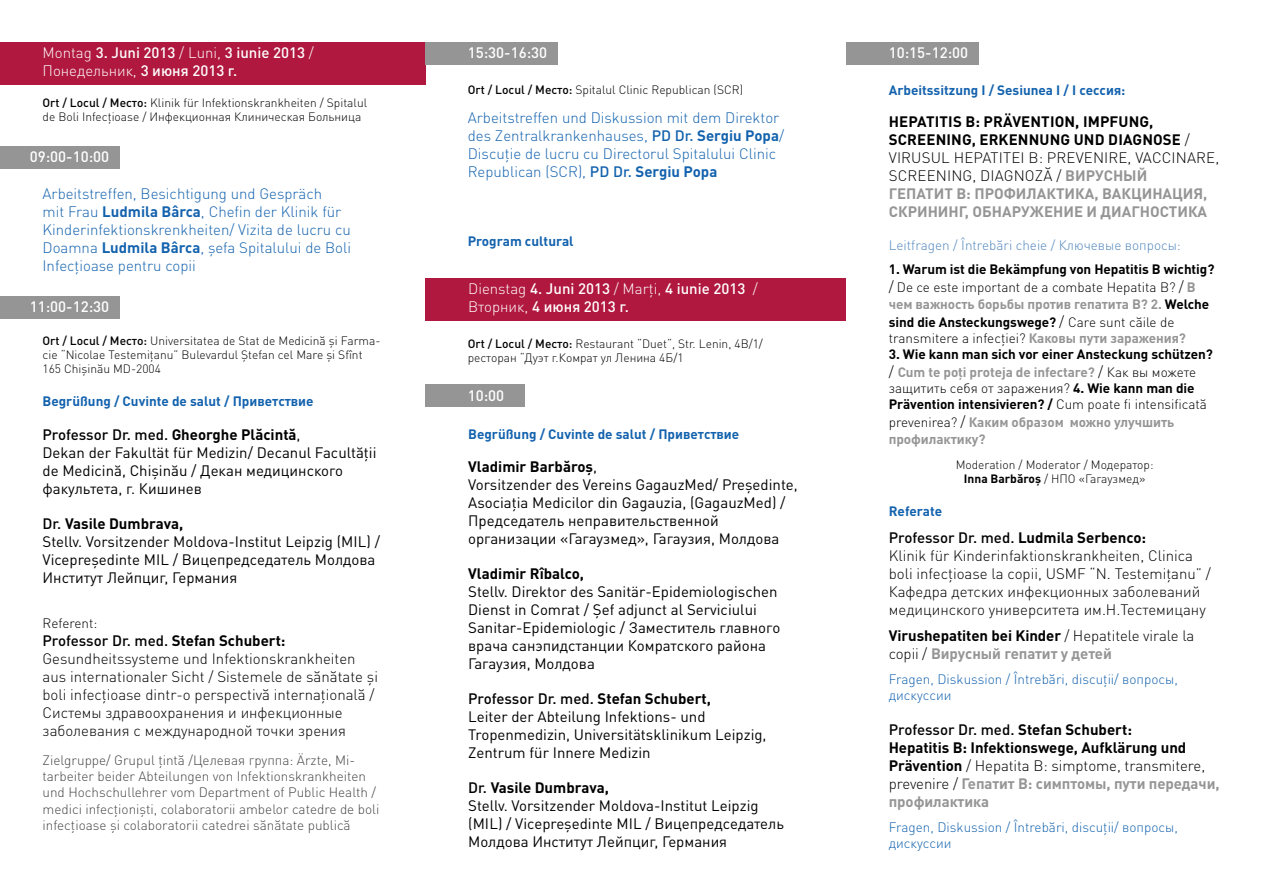
<style>
.page{position:relative;width:1263px;height:893px;background:#fff}
.page>*{position:absolute;margin:0;border:0;box-sizing:border-box;transform-origin:0 0}
.t1{font:15px/18px "DIN Pro";color:#000}
.t2{font:300 15px/18px "DIN Pro";color:#000}
.t3{font:300 15px/18px "DIN Pro";color:#1362ae}
.t4{font:700 15px/18px "DIN Pro";letter-spacing:-.005em;color:#000}
.t5{font:500 15px/18px "DIN Pro";color:#fff}
.t6{font:700 15px/18px "DIN Pro";letter-spacing:.105em;color:#959595}
.t7{font:500 15px "DIN Pro";color:#000}
.t8{font:300 13.5px/16.2px "DIN Pro";color:#464646}
.t9{font:700 13.5px/18px "DIN Pro";letter-spacing:-.005em;color:#000}
.t10{font:300 13.5px/16.2px "DIN Pro";color:#000}
.t11{font:700 13.5px/18px "DIN Pro";letter-spacing:-.005em;color:#959595}
.t12{font:700 13.5px "DIN Pro";color:#1362ae}
.t13{font:300 13.5px/16.2px "DIN Pro";color:#1362ae}
.t14{font:300 13.5px "DIN Pro";color:#5187bd}
.t15{font:300 12px/14.4px "DIN Pro";color:#000}
.s1{font-weight:300}
.s2{font-weight:500}
.s3{font-weight:700}
.s4{font-weight:300;color:#000}
.s5{font-weight:300;font-size:15px}
.s6{color:#959595}
.s7{color:#000}
.s8{font-weight:300;font-size:15px;color:#000}
.s9{font-weight:700;color:#959595}
.s10{font-weight:400}
</style>
<div class="page">
<div style="left:0;top:43px;width:425px;height:42px;background:#b1183f"></div>
<div style="left:426px;top:278px;width:420px;height:42px;background:#b1183f"></div>
<div style="left:425px;top:385px;width:100px;height:22px;background:#959595"></div>
<div style="left:425px;top:43px;width:133px;height:22px;background:#959595"></div>
<div style="left:846px;top:43px;width:133px;height:22px;background:#959595"></div>
<div style="left:0;top:146px;width:120px;height:22px;background:#959595"></div>
<div style="left:0;top:296px;width:120px;height:22px;background:#959595"></div>
<p class="t5" style="left:43px;top:43px;width:273px"><span class="s1">Montag</span> 3. Juni 2013 <span class="s1">/ Luni,</span> 3 iunie 2013 <span class="s1">/ понедельник,</span> 3 июня 2013 г.</p>
<p class="t5" style="left:468px;top:43px;width:81px">15:30-16:30</p>
<p class="t5" style="left:889px;top:43px;width:81px">10:15-12:00</p>
<p class="t15" style="left:468px;top:82px;width:277px"><span class="s2">Ort / Locul / Место:</span> Spitalul Clinic Republican (SCR)</p>
<p class="t12" style="left:889px;top:81px;width:238px">Arbeitssitzung I / Sesiunea I / I сессия:</p>
<p class="t15" style="left:43px;top:95px;width:326px"><span class="s2">Ort / Locul / Место:</span> Klinik für Infektionskrankheiten / Spitalul de Boli Infecţioase / Инфекционная Клиническая Больница</p>
<p class="t3" style="left:468px;top:108px;width:318px">Arbeitstreffen und Diskussion mit dem Direktor des Zentralkrankenhauses, <span class="s2">PD Dr.</span> <span class="s3">Sergiu Popa</span>/ Discuţie de lucru cu Directorul Spitalului Clinic Republican (SCR), <span class="s2">PD Dr.</span> <span class="s3">Sergiu Popa</span></p>
<p class="t4" style="left:889px;top:112px;width:266px">Hepatitis B: Prävention, Impfung,<br>Scree</p>
<p class="t4" style="left:936px;top:130px;width:63px">ning, Erke</p>
<p class="t4" style="left:1018px;top:130px;width:174px">nnung und Diagnose <span class="s1">/</span></p>
<p class="t2" style="left:889px;top:148px;width:18px">Virusul</p>
<p class="t2" style="left:954px;top:148px;width:191px">h epatitei B: Prevenire, vacci</p>
<p class="t2" style="left:1176px;top:148px;width:45px">nare,</p>
<p class="t2" style="left:889px;top:166px;width:10px">scr</p>
<p class="t2" style="left:917px;top:166px;width:72px">eeni ng, diag</p>
<p class="t5" style="left:30px;top:147px;width:81px">09:00-10:00</p>
<p class="t6" style="left:889px;top:166px;width:260px;text-indent:125px"><span class="s4">noză /</span> Вирусный гепатит В: Профилактика</p>
<p class="t6" style="left:1094px;top:184px;width:18px">, вак</p>
<p class="t6" style="left:1131px;top:184px;width:78px">ци нация,</p>
<p class="t6" style="left:889px;top:202px;width:233px">скри ни нг, обнаружени е и диаг</p>
<p class="t6" style="left:1140px;top:202px;width:49px">ностика</p>
<p class="t3" style="left:43px;top:184px;width:310px">Arbeitstreffen, Besichtigung und Gespräch<br>mit Frau <span class="s3">Ludmila Bârca</span>, Chefin der Klinik für Kinderinfektionskrenkheiten/ Vizita de lucru cu Doamna <span class="s3">Ludmila Bârca</span>, şefa Spitalului de Boli Infecţioase pentru copii</p>
<p class="t12" style="left:468px;top:232px;width:107px">Program cultural</p>
<p class="t14" style="left:889px;top:236px;width:294px">Leitfragen / întrebări cheie / ключевые вопросы:</p>
<p class="t9" style="left:889px;top:260px;width:327px">1. Warum ist die Bekämpfung von Hepatitis B wichtig? <span class="s5">/</span> <span class="s1">De ce este important de a combate Hepatita B?</span> <span class="s5">/</span> <span class="s6">В</span></p>
<p class="t11" style="left:889px;top:294px;width:322px">чем важность борьбы против гепатита В? 2. <span class="s7">Welche sind die Ansteckungswege?</span> <span class="s8">/</span> <span class="s4">Care sunt căile de</span></p>
<p class="t10" style="left:889px;top:329px;width:299px">transmitere a infecţiei? <span class="s9">Каковы пути заражения?</span></p>
<p class="t9" style="left:889px;top:345px;width:326px">3. Wie kann man sich vor einer Ansteckung schützen? <span class="s5">/</span> <span class="s6">Cum te poţi proteja de infectare?</span> <span class="s5">/</span> <span class="s1">Как вы можете</span></p>
<p class="t10" style="left:889px;top:380px;width:320px">защитить себя от заражения? <span class="s3">4. Wie kann man die<br>Prävention intensivieren? /</span> Cum poate fi intensificată</p>
<p class="t11" style="left:889px;top:413px;width:287px"><span class="s4">prevenirea?</span> <span class="s8">/</span> Каким образом можно улучшить</p>
<p class="t5" style="left:468px;top:279px;width:291px"><span class="s1">Dienstag</span> 4. Juni 2013 <span class="s1">/ Marţi,</span> 4 iunie 2013 <span class="s1">/<br>Вторник,</span> 4 июня 2013 г.</p>
<p class="t5" style="left:30px;top:297px;width:81px">11:00-12:30</p>
<p class="t15" style="left:43px;top:333px;width:339px"><span class="s2">Ort / Locul / Место:</span> Universitatea de Stat de Medicină și Farma&shy;cie “N icolae Testemiţanu” Bulevardul Ștefan cel Mare și Sfînt<br>165 Chișinău MD-2004</p>
<p class="t15" style="left:468px;top:336px;width:297px"><span class="s2">Ort / Locul / Место:</span> Restaurant “Duet“, Str. Lenin, 4B/1/ ресторан “Дуэт г.Комрат ул Ленина 4Б/1</p>
<p class="t5" style="left:468px;top:385px;width:38px">10:00</p>
<p class="t12" style="left:43px;top:392px;width:273px">Begrüßung / Cuvinte de salut / Приветствие</p>
<p class="t12" style="left:468px;top:424px;width:273px">Begrüßung / Cuvinte de salut / Приветствие</p>
<p class="t7" style="left:43px;top:424px;width:260px">Professor Dr. med. <span class="s3">Gheorghe Plăcintă</span><span class="s10">,</span></p>
<p class="t11" style="left:889px;top:429px;width:98px">профилактику?</p>
<p class="t1" style="left:43px;top:443px;width:335px">Dekan der Fakultät für Medizin/ Decanul Facultăţii de Medicină, Chişinău / Декан медицинского факультета, г. Кишинев</p>
<p class="t1" style="left:43px;top:514px;width:339px"><span class="s2">Dr.</span> <span class="s3">Vasile Dumbrava,<br></span>Stellv. Vorsitzender Moldova-Institut Leipzig (Mil) / Vicepreşedinte MIL / Вицепредседатель Молдова Институт Лейпциг, Германия</p>
<p class="t15" style="left:956px;top:457px;width:199px;text-align:center">Moderation / Moderator / Модератор:<br><span class="s3">Inna Barbăroş</span> / НПО «Гагаузмед»</p>
<p class="t1" style="left:468px;top:457px;width:331px"><span class="s3">Vladimir Barbăroş</span>,<br>Vorsitzender des Vereins GagauzMed/ Preşedinte, Asociaţia Medicilor din Gagauzia, (GagauzMed) / Председатель неправительственной организации «Гагаузмед», Гагаузия, Молдова</p>
<p class="t4" style="left:468px;top:564px;width:117px">Vladimir Rîbalco,</p>
<p class="t1" style="left:468px;top:582px;width:314px">Stellv. Direktor des Sanitär-Epidemiologischen Dienst in Comrat / Şef adjunct al Serviciului Sanitar-Epidemiologic / Заместитель главного врача санэпидстанции Комратского района Гагаузия, Молдова</p>
<p class="t1" style="left:468px;top:689px;width:300px"><span class="s2">Professor Dr. med.</span> <span class="s3">Stefan Schubert,<br></span>Leiter der Abteilung Infektions- und Tropenmedizin, Universitätsklinikum Leipzig, Zentrum für Innere Medizin</p>
<p class="t1" style="left:468px;top:778px;width:317px"><span class="s2">Dr.</span> <span class="s3">Vasile Dumbrava,<br></span>Stellv. Vorsitzender Moldova-Institut Leipzig (Mil) / Vicepreşedinte MIL / Вицепредседатель Молдова Институт Лейпциг, Германия</p>
<p class="t12" style="left:889px;top:502px;width:55px">Referate</p>
<p class="t2" style="left:889px;top:527px;width:324px"><span class="s2">Professor Dr. med.</span> <span class="s3">Ludmila Serbenco:<br></span>Klinik für Kinderinfaktionskrankheiten, Clinica boli infecţioase la copii, USMF “N . Testemiţanu” / Кафедра детских инфекционных заболеваний медицинского университета им.Н.Тестемицану</p>
<p class="t2" style="left:889px;top:626px;width:307px"><span class="s3">Virushepatiten bei Kinder</span> / Hepatitele virale la copii / <span class="s9">Вирусный гепатит у детей</span></p>
<p class="t13" style="left:889px;top:670px;width:291px">Fragen, Diskussion / Întrebări, discuţii/ вопросы, дискуссии</p>
<p class="t4" style="left:889px;top:720px;width:332px"><span class="s2">Professor Dr. med.</span> Stefan Schubert:<br>Hepatitis B: Infektionswege, Aufklärung und Prävention <span class="s1">/ Hepatita B: simptome, transmitere, prevenire /</span> <span class="s6">Гепатит В: симптомы, пути передачи, профилактика</span></p>
<p class="t13" style="left:889px;top:818px;width:291px">Fragen, Diskussion / Întrebări, discuţii/ вопросы, дискуссии</p>
<p class="t10" style="left:43px;top:614px;width:56px">Referent:</p>
<p class="t2" style="left:43px;top:631px;width:337px"><span class="s2">Professor Dr. med.</span> <span class="s3">Stefan Schubert:<br></span>Gesundheitssysteme und Infektionskrankheiten aus internationaler Sicht / Sistemele de sănătate şi boli infecţioase dintr-o perspectivă internaţională / Системы здравоохранения и инфекционные заболевания с международной точки зрения</p>
<p class="t8" style="left:43px;top:751px;width:338px">Zielgruppe/ Grupul ţintă /Целевая группа: Ärzte, Mi&shy;tarbeiter beider Abteilungen von Infektionskrankheiten und Hochschullehrer vom Department of Public Health / medici infecţionişti, colaboratorii ambelor catedre de boli infecţioase şi colaboratorii catedrei sănătate publică</p>
</div>
